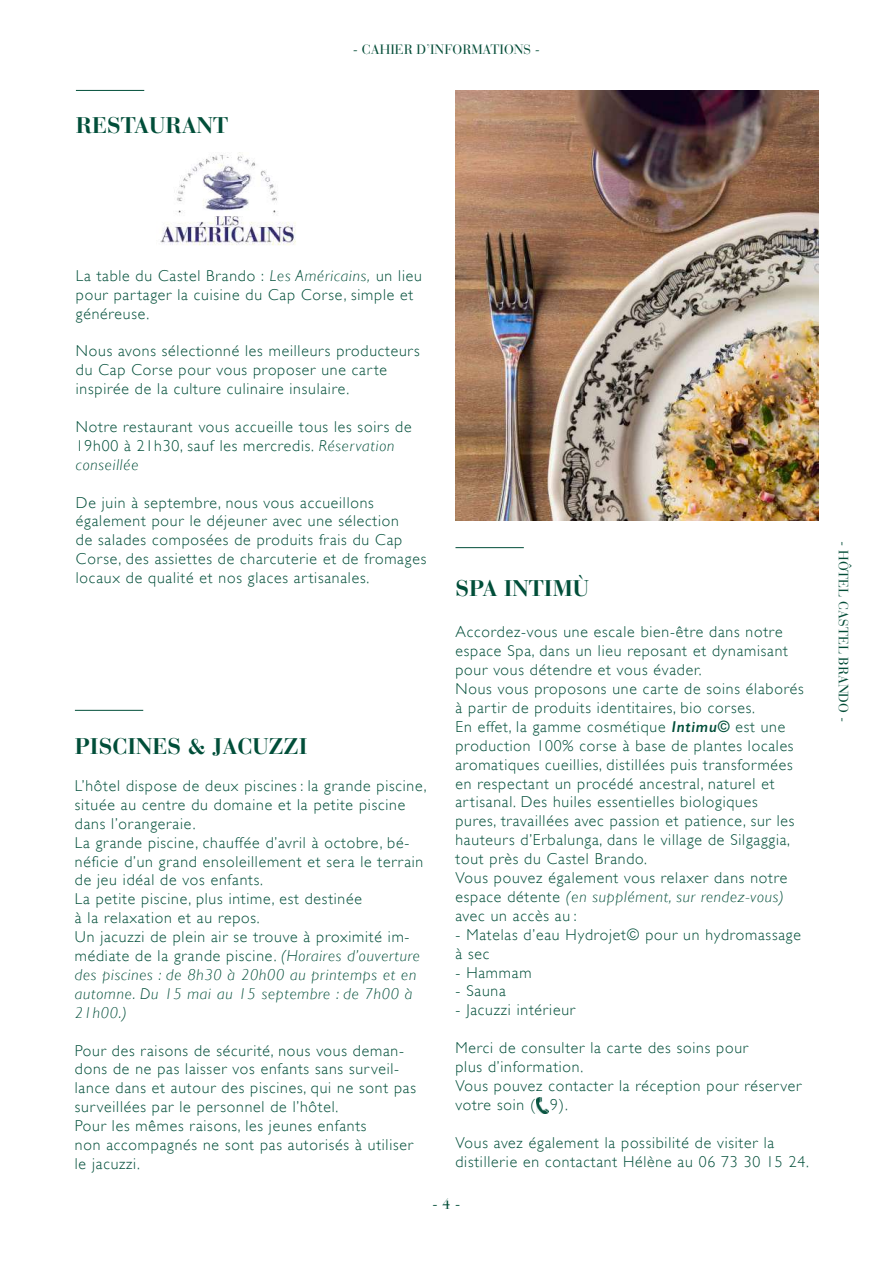
<style>
.page{position:relative;width:893px;height:1263px;background:#fff}
.page>*{position:absolute;margin:0;border:0;box-sizing:border-box;transform-origin:0 0}
.t1{font:700 22.5px "Bauer Bodoni";color:#014e39}
.t2{font:300 15.75px/18.9px "Gill Sans";letter-spacing:.05em;color:#014e39}
.t3{font:15px "Bauer Bodoni";color:#024e38}
.t4{font:13.5px "Bauer Bodoni";color:#044d38}
.s1{font-style:italic}
.s2{font-weight:600;font-style:italic}
</style>
<div class="page">
<hr style="left:75px;top:710px;width:68px;height:1px;background:#014e39">
<img style="left:536px;top:1097px;width:13px;height:17px">
<hr style="left:76px;top:90px;width:68px;height:1px;background:#014e39">
<hr style="left:455px;top:547px;width:69px;height:1px;background:#014e39">
<img style="left:455px;top:91px;width:363px;height:430px">
<img style="left:160px;top:152px;width:136px;height:94px">
<h1 class="t1" style="left:76px;top:112px;width:154px">RESTAURANT</h1>
<p class="t4" style="left:353px;top:41px;width:189px">- CAHIER D’INFORMATIONS -</p>
<p class="t2" style="left:76px;top:266px;width:347px">La table du Castel Brando : <span class="s1">Les Américains,</span> un lieu pour partager la cuisine du Cap Corse, simple et généreuse.</p>
<p class="t2" style="left:76px;top:342px;width:345px">Nous avons sélectionné les meilleurs producteurs du Cap Corse pour vous proposer une carte inspirée de la culture culinaire insulaire.</p>
<p class="t2" style="left:76px;top:417px;width:337px">Notre restaurant vous accueille tous les soirs de<br>19h00 à 21h30, sauf les mercredis. <span class="s1">Réservation conseillée</span></p>
<p class="t2" style="left:76px;top:493px;width:352px">De juin à septembre, nous vous accueillons également pour le déjeuner avec une sélection<br>de salades composées de produits frais du Cap Corse, des assiettes de charcuterie et de fromages locaux de qualité et nos glaces artisanales.</p>
<h1 class="t1" style="left:75px;top:733px;width:234px">PISCINES &amp; JACUZZI</h1>
<p class="t2" style="left:75px;top:776px;width:353px">L’hôtel dispose de deux piscines : la grande piscine, située au centre du domaine et la petite piscine dans l’orangeraie.<br>La grande piscine, chauffée d’avril à octobre, bé&shy;néficie d’un grand ensoleillement et sera le terrain de jeu idéal de vos enfants.<br>La petite piscine, plus intime, est destinée<br>à la relaxation et au repos.<br>Un jacuzzi de plein air se trouve à proximité im&shy;médiate de la grande piscine. <span class="s1">(Horaires d’ouverture des piscines : de 8h30 à 20h00 au printemps et en automne. Du 15 mai au 15 septembre : de 7h00 à 21h00.)</span></p>
<p class="t2" style="left:75px;top:1041px;width:343px">Pour des raisons de sécurité, nous vous deman&shy;dons de ne pas laisser vos enfants sans surveil&shy;lance dans et autour des piscines, qui ne sont pas surveillées par le personnel de l’hôtel.<br>Pour les mêmes raisons, les jeunes enfants<br>non accompagnés ne sont pas autorisés à utiliser le jacuzzi.</p>
<h1 class="t1" style="left:455px;top:575px;width:135px">SPA INTIMÙ</h1>
<p class="t2" style="left:455px;top:622px;width:350px">Accordez-vous une escale bien-être dans notre espace Spa, dans un lieu reposant et dynamisant pour vous détendre et vous évader.<br>Nous vous proposons une carte de soins élaborés à partir de produits identitaires, bio corses.<br>En effet, la gamme cosmétique <span class="s2">Intimu©</span> est une production 100% corse à base de plantes locales aromatiques cueillies, distillées puis transformées en respectant un procédé ancestral, naturel et artisanal. Des huiles essentielles biologiques<br>pures, travaillées avec passion et patience, sur les hauteurs d’Erbalunga, dans le village de Silgaggia, tout près du Castel Brando.<br>Vous pouvez également vous relaxer dans notre espace détente <span class="s1">(en supplément, sur rendez-vous) </span>avec un accès au :</p>
<p class="t2" style="left:455px;top:925px;width:347px">- Matelas d’eau Hydrojet© pour un hydromassage à sec</p>
<p class="t2" style="left:455px;top:963px;width:78px">- Hammam</p>
<p class="t2" style="left:455px;top:982px;width:52px">- Sauna</p>
<p class="t2" style="left:455px;top:1000px;width:121px">- Jacuzzi intérieur</p>
<p class="t2" style="left:455px;top:1038px;width:347px">Merci de consulter la carte des soins pour<br>plus d’information.<br>Vous pouvez contacter la réception pour réserver votre soin ( 9).</p>
<p class="t2" style="left:455px;top:1133px;width:355px">Vous avez également la possibilité de visiter la distillerie en contactant Hélène au 06 73 30 15 24.</p>
<p class="t3" style="left:432px;top:1195px;width:30px">- 4 -</p>
<p class="t4" style="left:852px;top:541px;width:182px;rotate:90deg">- HÔTEL CASTEL BRANDO -</p>
</div>
